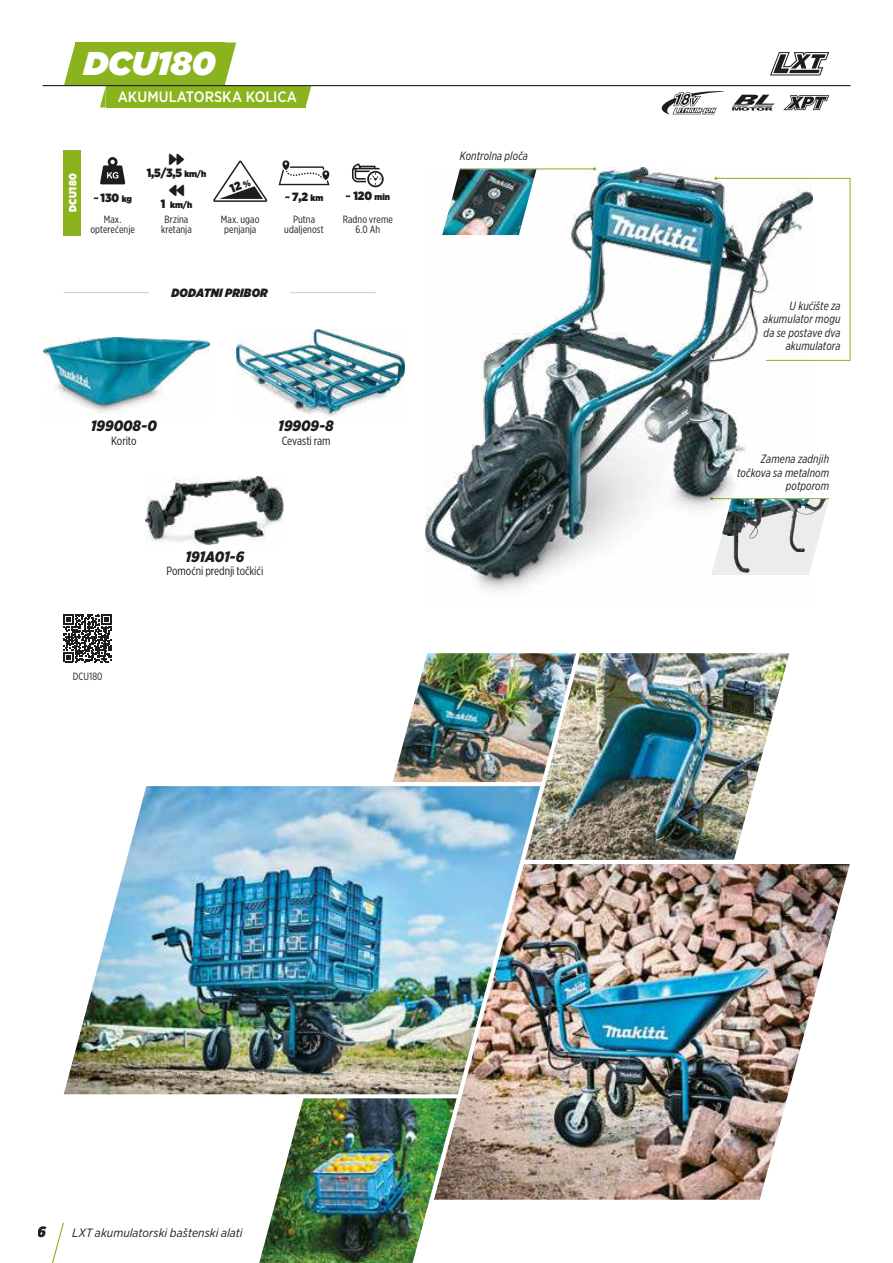
<style>
.page{position:relative;width:893px;height:1263px;background:#fff}
.page>*{position:absolute;margin:0;border:0;box-sizing:border-box;transform-origin:0 0}
.t1{font:italic 900 33px "Gotham";letter-spacing:-.01em;color:#fff}
.t2{font:italic 900 15px "Gotham Narrow";letter-spacing:-.005em;color:#1d1d1b}
.t3{font:500 15px "Gotham Narrow";letter-spacing:.005em;color:#fff}
.t4{font:italic 900 15px "Gotham Narrow";color:#1d1d1b}
.t5{font:italic 12px/13.5px "Gotham X Narrow";letter-spacing:.01em;color:#1d1d1b;text-align:right}
.t6{font:12px "Gotham X Narrow";letter-spacing:-.005em;color:#1d1d1b}
.t7{font:900 12px "Gotham Narrow";color:#1d1d1b}
.t8{font:italic 12px "Gotham Narrow";letter-spacing:.005em;color:#1d1d1b}
.t9{font:italic 900 12px "Gotham Narrow";letter-spacing:.025em;color:#1d1d1b}
.t10{font:10.5px/10.5px "Gotham X Narrow";letter-spacing:.01em;color:#1d1d1b;text-align:center}
.t11{font:900 10.5px "Gotham Narrow";letter-spacing:.02em;color:#fff}
.t12{font:900 9px "Gotham Narrow";color:#1d1d1b}
.s1{font-size:9px}
.s2{font-size:12px}
</style>
<div class="page">
<svg style="left:812px;top:177px;width:39px;height:184px"></svg>
<svg style="left:812px;top:498px;width:17px;height:33px"></svg>
<img style="left:812px;top:499px;width:8px;height:62px">
<img style="left:426px;top:167px;width:386px;height:423px">
<img style="left:540px;top:653px;width:249px;height:207px">
<img style="left:393px;top:653px;width:183px;height:129px">
<img style="left:434px;top:864px;width:416px;height:336px">
<img style="left:259px;top:1098px;width:198px;height:165px">
<img style="left:64px;top:786px;width:476px;height:308px">
<svg style="left:770px;top:52px;width:59px;height:23px"></svg>
<svg style="left:783px;top:95px;width:46px;height:15px"></svg>
<svg style="left:732px;top:95px;width:42px;height:16px"></svg>
<div style="left:75px;top:43px;width:150px;height:42px;background:#8ab31d"></div>
<svg style="left:64px;top:44px;width:11px;height:41px"></svg>
<svg style="left:225px;top:43px;width:11px;height:41px"></svg>
<img style="left:44px;top:337px;width:165px;height:75px">
<img style="left:146px;top:477px;width:138px;height:68px">
<img style="left:237px;top:330px;width:168px;height:86px">
<hr style="left:64px;top:292px;width:85px;height:1px;background:#d0d0d0">
<hr style="left:290px;top:292px;width:86px;height:1px;background:#d0d0d0">
<svg style="left:661px;top:91px;width:63px;height:23px"></svg>
<div style="left:64px;top:150px;width:17px;height:85px;background:#8ab31d"></div>
<svg style="left:64px;top:235px;width:17px;height:1px"></svg>
<svg style="left:100px;top:157px;width:25px;height:27px"></svg>
<svg style="left:279px;top:160px;width:51px;height:25px"></svg>
<svg style="left:352px;top:163px;width:32px;height:24px"></svg>
<svg style="left:64px;top:614px;width:48px;height:48px"></svg>
<div style="left:106px;top:86px;width:200px;height:21px;background:#8ab31d"></div>
<svg style="left:100px;top:86px;width:6px;height:21px"></svg>
<svg style="left:306px;top:86px;width:5px;height:20px"></svg>
<hr style="left:43px;top:85px;width:807px;height:1px;background:#1d1d1b">
<svg style="left:52px;top:1222px;width:12px;height:41px"></svg>
<svg style="left:213px;top:161px;width:54px;height:41px"></svg>
<h1 class="t1" style="left:84px;top:40px;width:133px">DCU180</h1>
<p class="t3" style="left:118px;top:87px;width:181px">AKUMULATORSKA KOLICA</p>
<p class="t11" style="left:66px;top:212px;width:40px;rotate:-90deg">DCU180</p>
<p class="t7" style="left:93px;top:190px;width:40px">~ 130 <span class="s1">kg</span></p>
<p class="t7" style="left:147px;top:165px;width:61px">1,5/3,5 <span class="s1">km/h</span></p>
<p class="t12" style="left:161px;top:198px;width:33px"><span class="s2">1</span> km/h</p>
<p class="t7" style="left:285px;top:189px;width:40px">~ 7,2 <span class="s1">km</span></p>
<p class="t7" style="left:346px;top:187px;width:46px">~ 120 <span class="s1">min</span></p>
<p class="t10" style="left:90px;top:214px;width:46px">Max. opterećenje</p>
<p class="t10" style="left:161px;top:214px;width:32px">Brzina kretanja</p>
<p class="t10" style="left:221px;top:214px;width:40px;text-align:left">Max. ugao penjanja</p>
<p class="t10" style="left:284px;top:214px;width:41px">Putna udaljenost</p>
<p class="t10" style="left:343px;top:214px;width:52px">Radno vreme<br>6.0 Ah</p>
<p class="t9" style="left:172px;top:284px;width:98px">DODATNI PRIBOR</p>
<p class="t2" style="left:91px;top:416px;width:67px">199008-0</p>
<p class="t6" style="left:111px;top:433px;width:27px">Korito</p>
<p class="t2" style="left:278px;top:416px;width:57px">19909-8</p>
<p class="t6" style="left:282px;top:433px;width:50px">Cevasti ram</p>
<p class="t2" style="left:186px;top:546px;width:60px">191A01-6</p>
<p class="t6" style="left:167px;top:564px;width:98px">Pomoćni prednji točkići</p>
<p class="t10" style="left:73px;top:670px;width:31px">DCU180</p>
<p class="t5" style="left:460px;top:149px;width:69px">Kontrolna ploča</p>
<p class="t5" style="left:763px;top:298px;width:79px">U kućište za akumulator mogu da se postave dva akumulatora</p>
<p class="t5" style="left:737px;top:452px;width:94px">Zamena zadnjih točkova sa metalnom potporom</p>
<p class="t4" style="left:38px;top:1221px;width:10px">6</p>
<p class="t8" style="left:72px;top:1225px;width:172px">LXT akumulatorski baštenski alati</p>
</div>
